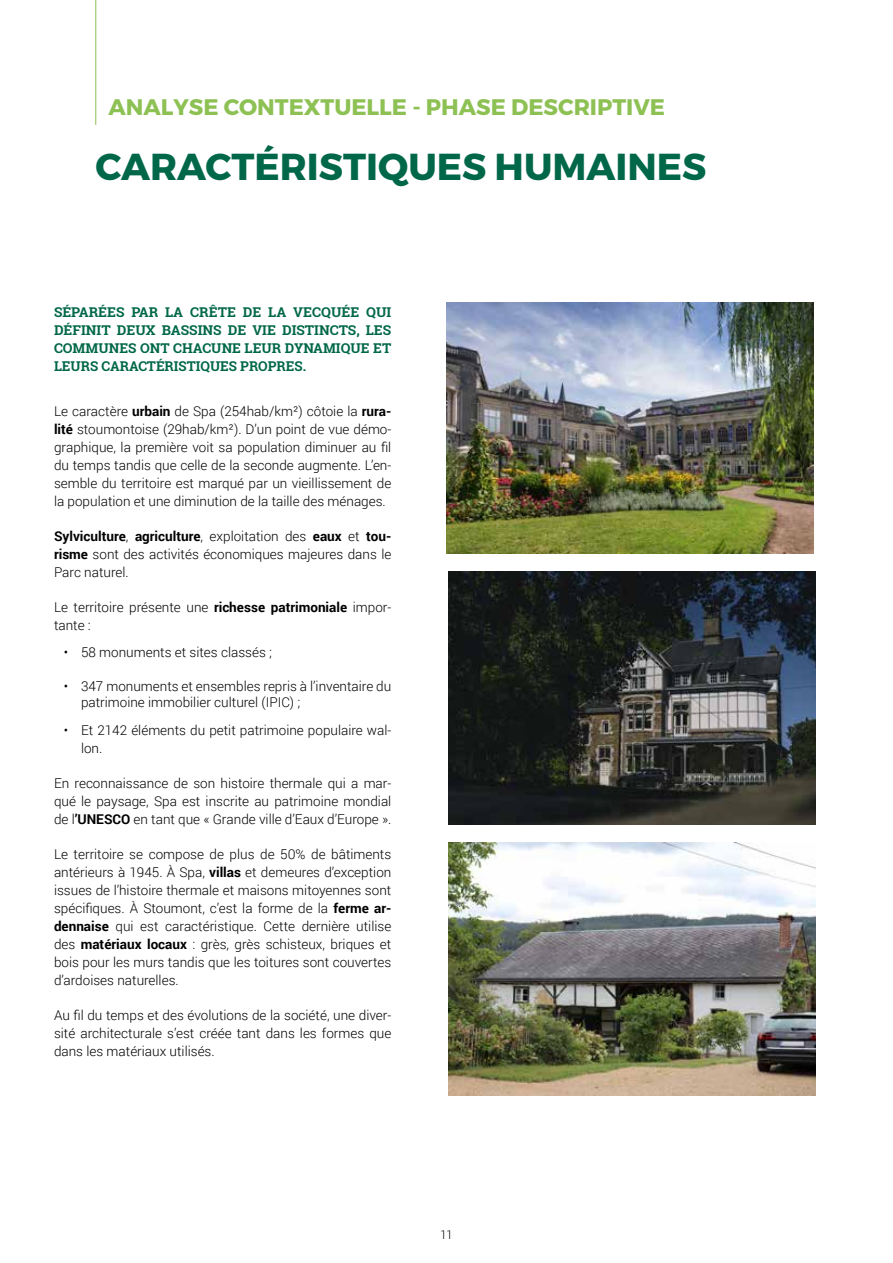
<style>
.page{position:relative;width:893px;height:1263px;background:#fff}
.page>*{position:absolute;margin:0;border:0;box-sizing:border-box;transform-origin:0 0}
.t1{font:700 37.5px "Montserrat";color:#006748}
.t2{font:700 22.5px "Montserrat";color:#8ec153}
.t3{font:300 13.5px/18px "Roboto";color:#000;text-align:justify}
.t4{font:700 13.5px/18px "Roboto Slab";color:#006748;text-align:justify}
.t5{font:300 12px "Roboto";color:#000}
.s1{font-weight:700}
</style>
<div class="page">
<hr style="left:95px;top:0;width:1px;height:125px;background:#8ec153">
<img style="left:449px;top:571px;width:367px;height:253px">
<img style="left:446px;top:303px;width:367px;height:250px">
<img style="left:449px;top:842px;width:367px;height:253px">
<h2 class="t2" style="left:108px;top:93px;width:558px">ANALYSE CONTEXTUELLE - PHASE DESCRIPTIVE</h2>
<h1 class="t1" style="left:95px;top:143px;width:613px">CARACTÉRISTIQUES HUMAINES</h1>
<p class="t4" style="left:54px;top:303px;width:339px">SÉPARÉES PAR LA CRÊTE DE LA VECQUÉE QUI DÉFINIT DEUX BASSINS DE VIE DISTINCTS, LES COMMUNES ONT CHACUNE LEUR DYNAMIQUE ET LEURS CARACTÉRISTIQUES PROPRES.</p>
<p class="t3" style="left:54px;top:401px;width:339px">Le caractère <span class="s1">urbain</span> de Spa (254hab/km²) côtoie la <span class="s1">rura&shy;lité</span> stoumontoise (29hab/km²). D’un point de vue démo&shy;graphique, la première voit sa population diminuer au fil du temps tandis que celle de la seconde augmente. L’en&shy;semble du territoire est marqué par un vieillissement de la population et une diminution de la taille des ménages.</p>
<p class="t3" style="left:54px;top:526px;width:339px"><span class="s1">Sylviculture</span>, <span class="s1">agriculture</span>, exploitation des <span class="s1">eaux</span> et <span class="s1">tou&shy;risme</span> sont des activités économiques majeures dans le Parc naturel.</p>
<p class="t3" style="left:54px;top:597px;width:339px">Le territoire présente une <span class="s1">richesse patrimoniale</span> impor&shy;tante :</p>
<p class="t3" style="left:64px;top:643px;width:210px">• 58 monuments et sites classés ;</p>
<p class="t3" style="left:81px;top:677px;width:312px;line-height:16.5px;text-indent:-17px">• 347 monuments et ensembles repris à l’inventaire du patrimoine immobilier culturel (IPIC) ;</p>
<p class="t3" style="left:81px;top:720px;width:312px;text-indent:-17px">• Et 2142 éléments du petit patrimoine populaire wal&shy;lon.</p>
<p class="t3" style="left:54px;top:773px;width:339px">En reconnaissance de son histoire thermale qui a mar&shy;qué le paysage, Spa est inscrite au patrimoine mondial de l<span class="s1">’UNESCO</span> en tant que « Grande ville d’Eaux d’Europe ».</p>
<p class="t3" style="left:54px;top:844px;width:339px">Le territoire se compose de plus de 50% de bâtiments antérieurs à 1945. À Spa, <span class="s1">villas</span> et demeures d’exception issues de l’histoire thermale et maisons mitoyennes sont spécifiques. À Stoumont, c’est la forme de la <span class="s1">ferme ar&shy;dennaise</span> qui est caractéristique. Cette dernière utilise des <span class="s1">matériaux locaux</span> : grès, grès schisteux, briques et bois pour les murs tandis que les toitures sont couvertes d’ardoises naturelles.</p>
<p class="t3" style="left:54px;top:1005px;width:339px">Au fil du temps et des évolutions de la société, une diver&shy;sité architecturale s’est créée tant dans les formes que dans les matériaux utilisés.</p>
<p class="t5" style="left:440px;top:1226px;width:14px">11</p>
</div>
